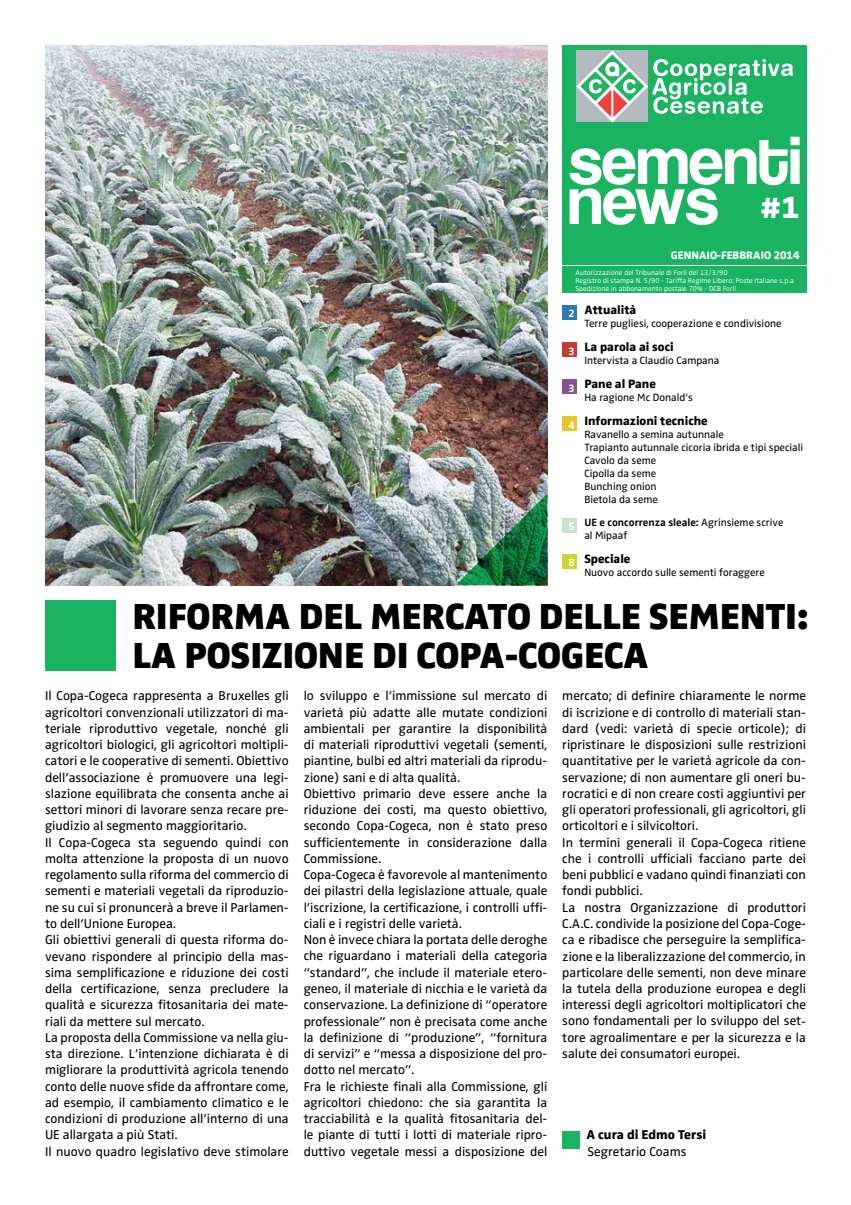
<style>
.page{position:relative;width:851px;height:1205px;background:#fff}
.page>*{position:absolute;margin:0;border:0;box-sizing:border-box;transform-origin:0 0}
.t1{font:37.5px/38.8px "Zwo w 8";letter-spacing:-.005em;color:#000}
.t2{font:31.62px "Zwo w 7";color:#fff}
.t3{font:13.25px/16.2px "Zwo w 4";color:#000}
.t4{font:13.25px "Zwo w 7";color:#000}
.t5{font:12.5px "Zwo w 7";color:#000}
.t6{font:11.25px "Zwo w 7";color:#fff}
.t7{font:10.88px/13px "Zwo w 4";color:#000}
.t8{font:10.88px "Zwo w 6";color:#000}
.t9{font:10.88px "Zwo w 6";color:#fff}
.t10{font:7.25px/7.8px "Zwo w 3";letter-spacing:.01em;color:#fff}
.s1{font-family:"Zwo w 4"}
</style>
<div class="page">
<img style="left:45px;top:45px;width:502px;height:540px">
<div style="left:562px;top:305px;width:14px;height:14px;background:#2c77b7"></div>
<div style="left:562px;top:343px;width:14px;height:14px;background:#c53b32"></div>
<div style="left:562px;top:379px;width:14px;height:15px;background:#875093"></div>
<div style="left:562px;top:416px;width:14px;height:15px;background:#e4c829"></div>
<div style="left:562px;top:518px;width:14px;height:14px;background:#c4e3c8"></div>
<div style="left:562px;top:554px;width:14px;height:14px;background:#ced22f"></div>
<div style="left:45px;top:600px;width:71px;height:71px;background:#19b361"></div>
<div style="left:562px;top:1131px;width:18px;height:17px;background:#19b361"></div>
<div style="left:562px;top:266px;width:244px;height:27px;background:#19b361"></div>
<div style="left:562px;top:45px;width:244px;height:220px;background:#19b361"></div>
<svg style="left:569px;top:137px;width:230px;height:88px"></svg>
<svg style="left:576px;top:51px;width:216px;height:71px"></svg>
<img style="left:457px;top:495px;width:90px;height:90px">
<h2 class="t2" style="left:759px;top:189px;width:41px">#1</h2>
<p class="t6" style="left:670px;top:249px;width:130px">GENNAIO-FEBBRAIO 2014</p>
<p class="t10" style="left:575px;top:269px;width:220px">Autorizzazione del Tribunale di Forlì del 13/3/90<br>Registro di stampa N. 5/90 - Tariffa Regime Libero: Poste Italiane s.p.a<br>Spedizione in abbonamento postale 70% - DCB Forlì</p>
<p class="t9" style="left:568px;top:307px;width:8px">2</p>
<p class="t9" style="left:568px;top:345px;width:8px">3</p>
<p class="t9" style="left:568px;top:382px;width:8px">3</p>
<p class="t9" style="left:568px;top:418px;width:8px">4</p>
<p class="t9" style="left:568px;top:520px;width:8px">5</p>
<p class="t9" style="left:568px;top:556px;width:8px">8</p>
<p class="t5" style="left:584px;top:302px;width:53px">Attualità</p>
<p class="t7" style="left:584px;top:317px;width:199px">Terre pugliesi, cooperazione e condivisione</p>
<p class="t5" style="left:584px;top:339px;width:91px">La parola ai soci</p>
<p class="t7" style="left:584px;top:354px;width:137px">Intervista a Claudio Campana</p>
<p class="t5" style="left:584px;top:376px;width:73px">Pane al Pane</p>
<p class="t7" style="left:584px;top:391px;width:110px">Ha ragione Mc Donald’s</p>
<p class="t5" style="left:584px;top:414px;width:125px">Informazioni tecniche</p>
<p class="t7" style="left:584px;top:428px;width:220px">Ravanello a semina autunnale<br>Trapianto autunnale cicoria ibrida e tipi speciali<br>Cavolo da seme<br>Cipolla da seme<br>Bunching onion<br>Bietola da seme</p>
<p class="t8" style="left:584px;top:515px;width:200px">UE e concorrenza sleale: <span class="s1">Agrinsieme scrive</span></p>
<p class="t7" style="left:584px;top:528px;width:44px">al Mipaaf</p>
<p class="t5" style="left:584px;top:551px;width:48px">Speciale</p>
<p class="t7" style="left:584px;top:565px;width:182px">Nuovo accordo sulle sementi foraggere</p>
<h1 class="t1" style="left:132px;top:597px;width:676px">RIFORMA DEL MERCATO DELLE SEMENTI:<br>LA POSIZIONE DI COPA</h1>
<h1 class="t1" style="left:505px;top:636px;width:101px">-COGECA</h1>
<p class="t3" style="left:45px;top:688px;width:245px">Il Copa-Cogeca rappresenta a Bruxelles gli agricoltori convenzionali utilizzatori di ma&shy;teriale riproduttivo vegetale, nonché gli agricoltori biologici, gli agricoltori moltipli&shy;catori e le cooperative di sementi. Obiettivo dell’associazione è promuovere una legi&shy;slazione equilibrata che consenta anche ai settori minori di lavorare senza recare pre&shy;giudizio al segmento maggioritario.<br>Il Copa-Cogeca sta seguendo quindi con molta attenzione la proposta di un nuovo regolamento sulla riforma del commercio di sementi e materiali vegetali da riproduzio&shy;ne su cui si pronuncerà a breve il Parlamen&shy;to dell’Unione Europea.<br>Gli obiettivi generali di questa riforma do&shy;vevano rispondere al principio della mas&shy;sima semplificazione e riduzione dei costi della certificazione, senza precludere la qualità e sicurezza fitosanitaria dei mate&shy;riali da mettere sul mercato.<br>La proposta della Commissione va nella giu&shy;sta direzione. L’intenzione dichiarata è di migliorare la produttività agricola tenendo conto delle nuove sfide da affrontare come, ad esempio, il cambiamento climatico e le condizioni di produzione all’interno di una UE allargata a più Stati.<br>Il nuovo quadro legislativo deve stimolare</p>
<p class="t3" style="left:303px;top:688px;width:245px">lo sviluppo e l’immissione sul mercato di varietà più adatte alle mutate condizioni ambientali per garantire la disponibilità di materiali riproduttivi vegetali (sementi, piantine, bulbi ed altri materiali da riprodu&shy;zione) sani e di alta qualità.<br>Obiettivo primario deve essere anche la riduzione dei costi, ma questo obiettivo, secondo Copa-Cogeca, non è stato preso sufficientemente in considerazione dalla Commissione.<br>Copa-Cogeca è favorevole al mantenimento dei pilastri della legislazione attuale, quale l’iscrizione, la certificazione, i controlli uffi&shy;ciali e i registri delle varietà.<br>Non è invece chiara la portata delle deroghe che riguardano i materiali della categoria “standard”, che include il materiale etero&shy;geneo, il materiale di nicchia e le varietà da conservazione. La definizione di “operatore professionale” non è precisata come anche la definizione di “produzione”, “fornitura di servizi” e “messa a disposizione del pro&shy;dotto nel mercato”.<br>Fra le richieste finali alla Commissione, gli agricoltori chiedono: che sia garantita la tracciabilità e la qualità fitosanitaria del&shy;le piante di tutti i lotti di materiale ripro&shy;duttivo vegetale messi a disposizione del</p>
<p class="t3" style="left:562px;top:688px;width:245px">mercato; di definire chiaramente le norme di iscrizione e di controllo di materiali stan&shy;dard (vedi: varietà di specie orticole); di ripristinare le disposizioni sulle restrizioni quantitative per le varietà agricole da con&shy;servazione; di non aumentare gli oneri bu&shy;rocratici e di non creare costi aggiuntivi per gli operatori professionali, gli agricoltori, gli orticoltori e i silvicoltori.<br>In termini generali il Copa-Cogeca ritiene che i controlli ufficiali facciano parte dei beni pubblici e vadano quindi finanziati con fondi pubblici.<br>La nostra Organizzazione di produttori C.A.C. condivide la posizione del Copa-Coge&shy;ca e ribadisce che perseguire la semplifica&shy;zione e la liberalizzazione del commercio, in particolare delle sementi, non deve minare la tutela della produzione europea e degli interessi degli agricoltori moltiplicatori che sono fondamentali per lo sviluppo del set&shy;tore agroalimentare e per la sicurezza e la salute dei consumatori europei.</p>
<p class="t4" style="left:586px;top:1127px;width:121px">A cura di Edmo Tersi</p>
<p class="t3" style="left:587px;top:1143px;width:100px">Segretario Coams</p>
</div>
